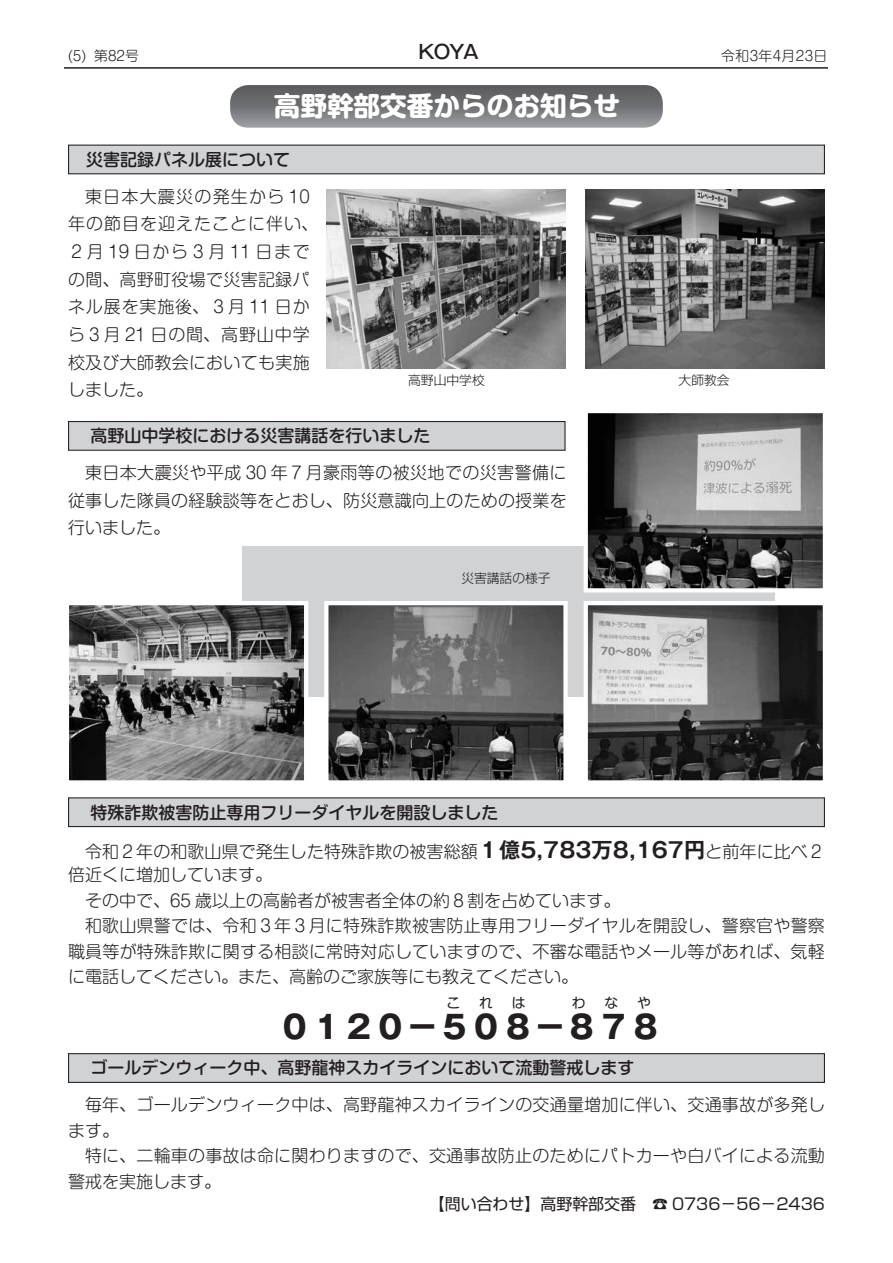
<style>
.page{position:relative;width:893px;height:1263px;background:#fff}
.page>*{position:absolute;margin:0;border:0;box-sizing:border-box;transform-origin:0 0}
.t1{font:700 31.95px "Gothic MB101 Pro";color:#231f20}
.t2{font:700 26.7px "Shin M Go Pro";color:#fff}
.t3{font:700 21.3px "Gothic MB101 Pro De";color:#231f20}
.t4{font:500 19.2px "Gothic MB101 Pro";color:#231f20}
.t5{font:300 16.95px/27.6px "Shin M Go Pro";letter-spacing:.01em;color:#231f20}
.t6{font:300 16.95px/27.6px "Shin M Go Pro";letter-spacing:.05em;color:#231f20}
.t7{font:500 16.95px "Shin M Go Pro";color:#231f20}
.t8{font:15.9px "Shin Go Pro";color:#231f20}
.t9{font:300 13.8px "Shin M Go Pro";letter-spacing:.03em;color:#231f20}
.t10{font:13.8px "Shin M Go Pro";color:#231f20}
.t11{font:300 13.8px "Shin M Go Pro";letter-spacing:.03em;color:#231f20;scale:.95 1}
.t12{font:300 12.75px "Shin Go Pro";color:#231f20}
.s1{font-family:"Gothic MB101 Pro De";font-weight:700;font-size:21.3px}
</style>
<div class="page">
<hr style="left:64px;top:67px;width:764px;height:2px;background:#231f20">
<div style="left:242px;top:546px;width:533px;height:151px;background:#d1d2d4"></div>
<img style="left:327px;top:189px;width:239px;height:180px">
<img style="left:70px;top:606px;width:233px;height:173px">
<div style="left:65px;top:601px;width:243px;height:183px;border:4px solid #fff"></div>
<img style="left:329px;top:606px;width:234px;height:173px">
<div style="left:324px;top:601px;width:244px;height:183px;border:4px solid #fff"></div>
<img style="left:589px;top:606px;width:233px;height:173px">
<div style="left:584px;top:601px;width:243px;height:183px;border:4px solid #fff"></div>
<img style="left:589px;top:414px;width:233px;height:173px">
<div style="left:584px;top:409px;width:243px;height:183px;border:4px solid #fff"></div>
<img style="left:586px;top:189px;width:239px;height:180px">
<svg style="left:230px;top:85px;width:433px;height:43px;background:#78797c"></svg>
<div style="left:69px;top:145px;width:755px;height:29px;background:#d1d2d4"></div>
<div style="left:68px;top:145px;width:757px;height:29px;border:1px solid #231f20"></div>
<div style="left:69px;top:421px;width:496px;height:29px;background:#d1d2d4"></div>
<div style="left:68px;top:421px;width:498px;height:30px;border:1px solid #231f20"></div>
<div style="left:69px;top:798px;width:755px;height:28px;background:#d1d2d4"></div>
<div style="left:68px;top:797px;width:757px;height:30px;border:1px solid #231f20"></div>
<div style="left:69px;top:1054px;width:755px;height:28px;background:#d1d2d4"></div>
<div style="left:68px;top:1053px;width:757px;height:30px;border:1px solid #231f20"></div>
<p class="t11" style="left:68px;top:45px;width:21px">5( )</p>
<p class="t9" style="left:94px;top:45px;width:46px">第82号</p>
<p class="t4" style="left:418px;top:35px;width:62px">KOYA</p>
<h2 class="t2" style="left:274px;top:84px;width:348px">高野幹部交番からのお知らせ</h2>
<p class="t7" style="left:86px;top:146px;width:206px">災害記録パネル展について</p>
<p class="t6" style="left:68px;top:181px;width:252px;text-indent:17px">東日本大震災の発生から 10年の節目を迎えたことに伴い、<br>２月 19 日から３月 11 日までの間、高野町役場で災害記録パネル展を実施後、３月 11 日から３月 21 日の間、高野山中学校及び大師教会においても実施しました。</p>
<p class="t12" style="left:408px;top:370px;width:78px">高野山中学校</p>
<p class="t7" style="left:90px;top:422px;width:342px">高野山中学校における災害講話を行いました</p>
<p class="t5" style="left:68px;top:457px;width:500px;text-align:justify;text-indent:17px">東日本大震災や平成 30 年７月豪雨等の被災地での災害警備に従事した隊員の経験談等をとおし、防災意識向上のための授業を行いました。</p>
<p class="t12" style="left:461px;top:568px;width:91px">災害講話の様子</p>
<p class="t12" style="left:538px;top:568px;width:14px">︎</p>
<p class="t9" style="left:721px;top:45px;width:108px">令和3年4月23日</p>
<p class="t12" style="left:679px;top:370px;width:53px">大師教会</p>
<p class="t7" style="left:90px;top:798px;width:410px">特殊詐欺被害防止専用フリーダイヤルを開設しました</p>
<p class="t3" style="left:478px;top:832px;width:208px">１億5,783万8,167</p>
<p class="t5" style="left:684px;top:835px;width:142px"><span class="s1">円</span>と前年に比べ２</p>
<p class="t5" style="left:68px;top:837px;width:411px;line-height:23.4px;text-indent:17px">令和２年の和歌山県で発生した特殊詐欺の被害総額倍近くに増加しています。</p>
<p class="t5" style="left:85px;top:884px;width:537px">その中で、65 歳以上の高齢者が被害者全体の約８割を占めています。</p>
<p class="t5" style="left:85px;top:910px;width:741px">和歌山県警では、令和３年３月に特殊詐欺被害防止専用フリーダイヤルを開設し、警察官や警察</p>
<p class="t5" style="left:68px;top:935px;width:758px">職員等が特殊詐欺に関する相談に常時対応していますので、不審な電話やメール等があれば、気軽</p>
<p class="t5" style="left:68px;top:961px;width:512px">に電話してください。また、高齢のご家族等にも教えてください。</p>
<p class="t10" style="left:446px;top:992px;width:15px">こ</p>
<p class="t10" style="left:479px;top:992px;width:15px">れ</p>
<p class="t10" style="left:512px;top:992px;width:15px">は</p>
<h1 class="t1" style="left:279px;top:1000px;width:384px">０１２０－５０８－８７８</h1>
<p class="t10" style="left:572px;top:992px;width:15px">わ</p>
<p class="t10" style="left:605px;top:992px;width:15px">な</p>
<p class="t10" style="left:637px;top:992px;width:15px">や</p>
<p class="t7" style="left:90px;top:1054px;width:546px">ゴールデンウィーク中、高野龍神スカイラインにおいて流動警戒します</p>
<p class="t5" style="left:68px;top:1090px;width:758px;line-height:25.5px;text-indent:17px">毎年、ゴールデンウィーク中は、高野龍神スカイラインの交通量増加に伴い、交通事故が多発します。</p>
<p class="t5" style="left:68px;top:1141px;width:758px;line-height:25.5px;text-indent:17px">特に、二輪車の事故は命に関わりますので、交通事故防止のためにパトカーや白バイによる流動警戒を実施します。</p>
<p class="t8" style="left:429px;top:1191px;width:209px">【問い合わせ】高野幹部交番</p>
<p class="t8" style="left:652px;top:1191px;width:174px">☎ 0736－56－2436</p>
</div>
